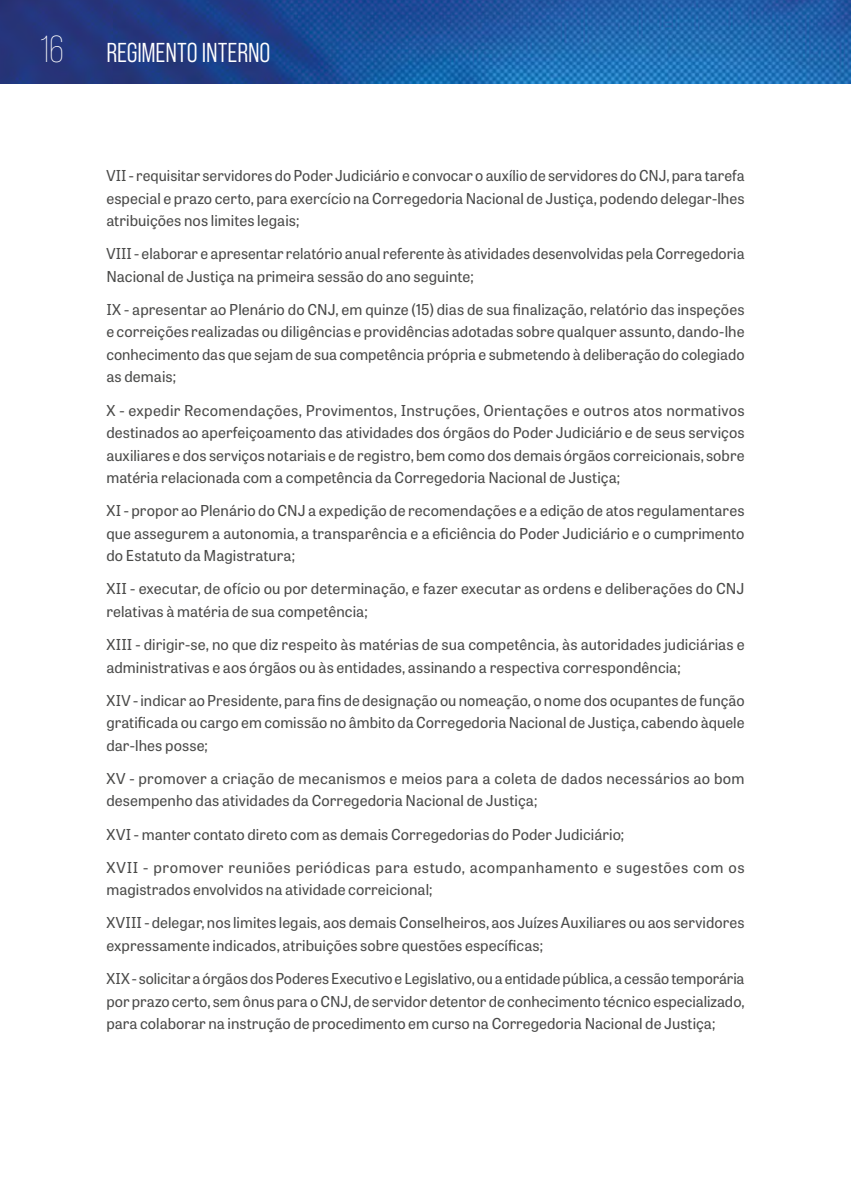
<style>
.page{position:relative;width:851px;height:1191px;background:#fff}
.page>*{position:absolute;margin:0;border:0;box-sizing:border-box;transform-origin:0 0}
.t1{font:27.3px "Bebas Neue Pro Middle";color:#fff}
.t2{font:15px/22.5px "Tablet Gothic";letter-spacing:.005em;color:#4a4a49;text-align:justify}
.t3{font:15px/22.5px "Tablet Gothic";letter-spacing:.025em;color:#4a4a49}
.s1{font-family:"Bebas Neue Pro";font-weight:300;font-size:37.5px}
</style>
<div class="page">
<img style="left:0;top:0;width:850px;height:84px">
<h1 class="t1" style="left:40px;top:37px;width:232px"><span class="s1">16</span> REGIMENTO INTERNO</h1>
<p class="t2" style="left:106px;top:164px;width:639px">VII - requisitar servidores do Poder Judiciário e convocar o auxílio de servidores do CNJ, para tarefa especial e prazo certo, para exercício na Corregedoria Nacional de Justiça, podendo delegar-lhes atribuições nos limites legais;</p>
<p class="t2" style="left:106px;top:242px;width:639px">VIII - elaborar e apresentar relatório anual referente às atividades desenvolvidas pela Corregedoria<br>Nacional de Justiça na primeira sessão do ano seguinte;</p>
<p class="t2" style="left:106px;top:298px;width:639px">IX - apresentar ao Plenário do CNJ, em quinze (15) dias de sua finalização, relatório das inspeções e correições realizadas ou diligências e providências adotadas sobre qualquer assunto, dando-lhe conhecimento das que sejam de sua competência própria e submetendo à deliberação do colegiado as demais;</p>
<p class="t2" style="left:106px;top:398px;width:639px">X - expedir Recomendações, Provimentos, Instruções, Orientações e outros atos normativos destinados ao aperfeiçoamento das atividades dos órgãos do Poder Judiciário e de seus serviços auxiliares e dos serviços notariais e de registro, bem como dos demais órgãos correicionais, sobre matéria relacionada com a competência da Corregedoria Nacional de Justiça;</p>
<p class="t2" style="left:106px;top:499px;width:639px">XI - propor ao Plenário do CNJ a expedição de recomendações e a edição de atos regulamentares que assegurem a autonomia, a transparência e a eficiência do Poder Judiciário e o cumprimento do Estatuto da Magistratura;</p>
<p class="t2" style="left:106px;top:577px;width:639px">XII - executar, de ofício ou por determinação, e fazer executar as ordens e deliberações do CNJ relativas à matéria de sua competência;</p>
<p class="t2" style="left:106px;top:633px;width:639px">XIII - dirigir-se, no que diz respeito às matérias de sua competência, às autoridades judiciárias e administrativas e aos órgãos ou às entidades, assinando a respectiva correspondência;</p>
<p class="t2" style="left:106px;top:688px;width:639px">XIV - indicar ao Presidente, para fins de designação ou nomeação, o nome dos ocupantes de função gratificada ou cargo em comissão no âmbito da Corregedoria Nacional de Justiça, cabendo àquele dar-lhes posse;</p>
<p class="t2" style="left:106px;top:766px;width:639px">XV - promover a criação de mecanismos e meios para a coleta de dados necessários ao bom desempenho das atividades da Corregedoria Nacional de Justiça;</p>
<p class="t2" style="left:106px;top:822px;width:519px">XVI - manter contato direto com as demais Corregedorias do Poder Judiciário;</p>
<p class="t3" style="left:106px;top:855px;width:639px">XVII - promover reuniões periódicas para estudo, acompanhamento e sugestões com os magistrados envolvidos na atividade correicional;</p>
<p class="t2" style="left:106px;top:911px;width:639px">XVIII - delegar, nos limites legais, aos demais Conselheiros, aos Juízes Auxiliares ou aos servidores expressamente indicados, atribuições sobre questões específicas;</p>
<p class="t2" style="left:106px;top:966px;width:639px">XIX - solicitar a órgãos dos Poderes Executivo e Legislativo, ou a entidade pública, a cessão temporária por prazo certo, sem ônus para o CNJ, de servidor detentor de conhecimento técnico especializado, para colaborar na instrução de procedimento em curso na Corregedoria Nacional de Justiça;</p>
</div>
